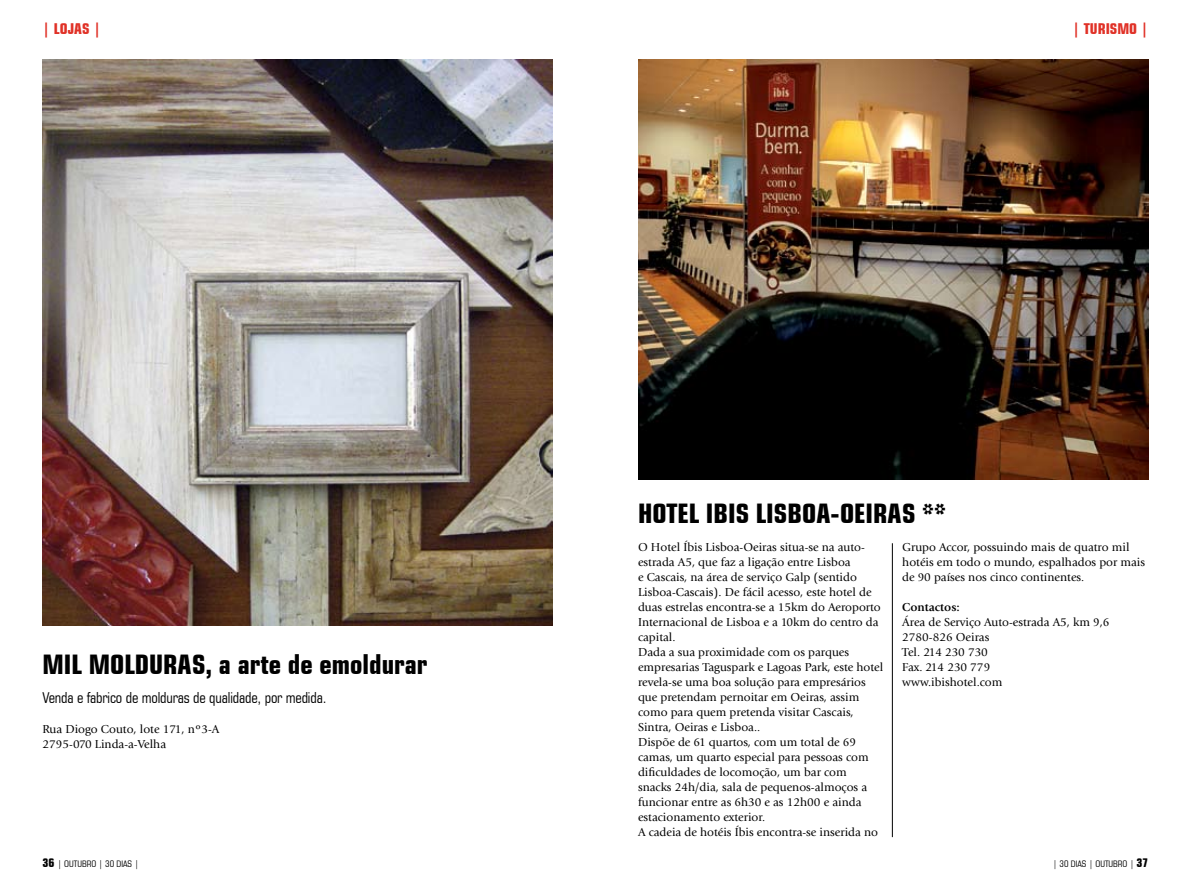
<style>
.page{position:relative;width:1191px;height:885px;background:#fff}
.page>*{position:absolute;margin:0;border:0;box-sizing:border-box;transform-origin:0 0}
.t1{font:700 condensed 27px "Square 721 BT";color:#000}
.t2{font:condensed 15px "Square 721 BT";letter-spacing:-.01em;color:#000}
.t3{font:700 condensed 15px "Square 721 BT";color:#e03127}
.t4{font:12px/15px "Giovanni";color:#000}
.t5{font:700 12px "Giovanni";color:#000}
.t6{font:condensed 9px "Square 721 BT";color:#000}
.s1{font-weight:700;font-size:12px}
</style>
<div class="page">
<img style="left:638px;top:60px;width:510px;height:419px">
<hr style="left:892px;top:543px;width:1px;height:294px;background:#000">
<img style="left:43px;top:60px;width:509px;height:565px">
<p class="t3" style="left:43px;top:20px;width:60px">| LOJAS |</p>
<h1 class="t1" style="left:43px;top:647px;width:386px">MIL MOLDURAS, A ARTE DE EMOLDURAR</h1>
<p class="t2" style="left:43px;top:689px;width:285px">Venda e fabrico de molduras de qualidade, por medida.</p>
<p class="t4" style="left:43px;top:722px;width:178px">Rua Diogo Couto, lote 171, nº3-A<br>2795-070 Linda-a-Velha</p>
<p class="t3" style="left:1072px;top:20px;width:77px">| TURISMO |</p>
<h1 class="t1" style="left:638px;top:497px;width:309px">HOTEL IBIS LISBOA-OEIRAS **</h1>
<p class="t4" style="left:638px;top:539px;width:247px">O Hotel Íbis Lisboa-Oeiras situa-se na auto&shy;estrada A5, que faz a ligação entre Lisboa<br>e Cascais, na área de serviço Galp (sentido Lisboa-Cascais). De fácil acesso, este hotel de duas estrelas encontra-se a 15km do Aeroporto Internacional de Lisboa e a 10km do centro da capital.<br>Dada a sua proximidade com os parques empresarias Taguspark e Lagoas Park, este hotel revela-se uma boa solução para empresários que pretendam pernoitar em Oeiras, assim como para quem pretenda visitar Cascais, Sintra, Oeiras e Lisboa..<br>Dispõe de 61 quartos, com um total de 69 camas, um quarto especial para pessoas com dificuldades de locomoção, um bar com<br>snacks 24h/dia, sala de pequenos-almoços a funcionar entre as 6h30 e as 12h00 e ainda estacionamento exterior.<br>A cadeia de hotéis Íbis encontra-se inserida no</p>
<p class="t4" style="left:902px;top:539px;width:244px">Grupo Accor, possuindo mais de quatro mil hotéis em todo o mundo, espalhados por mais de 90 países nos cinco continentes.</p>
<p class="t5" style="left:902px;top:600px;width:59px">Contactos:</p>
<p class="t4" style="left:902px;top:614px;width:209px">Área de Serviço Auto-estrada A5, km 9,6<br>2780-826 Oeiras<br>Tel. 214 230 730<br>Fax. 214 230 779<br>www.ibishotel.com</p>
<p class="t6" style="left:43px;top:858px;width:98px"><span class="s1">36</span> | OUTUBRO | 30 DIAS |</p>
<p class="t6" style="left:1052px;top:858px;width:97px">| 30 DIAS | OUTUBRO | <span class="s1">37</span></p>
</div>
